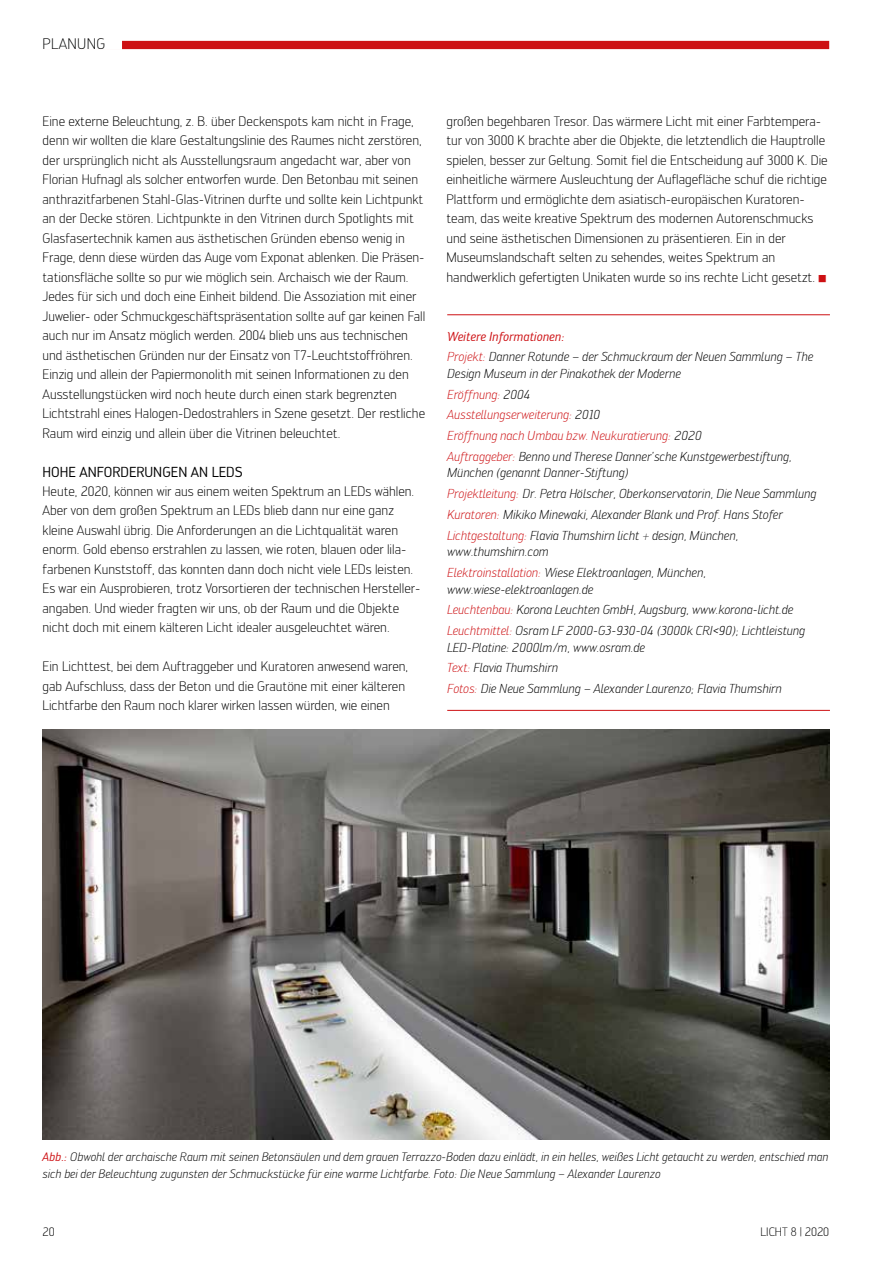
<style>
.page{position:relative;width:893px;height:1263px;background:#fff}
.page>*{position:absolute;margin:0;border:0;box-sizing:border-box;transform-origin:0 0}
.t1{font:300 15px "Engel";letter-spacing:.02em;color:#000}
.t2{font:14.25px "Engel";color:#000}
.t3{font:300 13.5px/19.5px "Engel";color:#000}
.t4{font:italic 300 12.75px/20.7px "Engel";letter-spacing:-.005em;color:#000}
.t5{font:italic 300 12px/16.8px "Engel";color:#000}
.t6{font:300 12px "Engel";color:#000}
.s1{color:#cd1013}
.s2{font-weight:400;color:#cd1013}
.s3{font-family:"Fira Sans"}
</style>
<div class="page">
<div style="left:43px;top:41px;width:786px;height:8px;background:#cd1013"></div>
<div style="left:26px;top:36px;width:96px;height:14px;background:#fff"></div>
<hr style="left:447px;top:314px;width:383px;height:1px;background:#cd1013">
<hr style="left:447px;top:710px;width:383px;height:1px;background:#cd1013">
<img style="left:43px;top:730px;width:787px;height:410px">
<p class="t1" style="left:43px;top:35px;width:64px">Planung</p>
<p class="t3" style="left:43px;top:111px;width:384px">Eine externe Beleuchtung, z. B. über Deckenspots kam nicht in Frage, denn wir wollten die klare Gestaltungslinie des Raumes nicht zerstören, der ursprünglich nicht als Ausstellungsraum angedacht war, aber von Florian Hufnagl als solcher entworfen wurde. Den Betonbau mit seinen anthrazitfarbenen Stahl-Glas-Vitrinen durfte und sollte kein Lichtpunkt an der Decke stören. Lichtpunkte in den Vitrinen durch Spotlights mit Glasfasertechnik kamen aus ästhetischen Gründen ebenso wenig in Frage, denn diese würden das Auge vom Exponat ablenken. Die Präsen&shy;tationsfläche sollte so pur wie möglich sein. Archaisch wie der Raum.<br>Jedes für sich und doch eine Einheit bildend. Die Assoziation mit einer Juwelier- oder Schmuckgeschäftspräsentation sollte auf gar keinen Fall auch nur im Ansatz möglich werden. 2004 blieb uns aus technischen und ästhetischen Gründen nur der Einsatz von T7-Leuchtstoffröhren.<br>Einzig und allein der Papiermonolith mit seinen Informationen zu den Ausstellungstücken wird noch heute durch einen stark begrenzten Lichtstrahl eines Halogen-Dedostrahlers in Szene gesetzt. Der restliche Raum wird einzig und allein über die Vitrinen beleuchtet.</p>
<p class="t2" style="left:43px;top:463px;width:202px">HOHE ANFORDERUNGEN AN LEDS</p>
<p class="t3" style="left:43px;top:481px;width:379px">Heute, 2020, können wir aus einem weiten Spektrum an LEDs wählen.<br>Aber von dem großen Spektrum an LEDs blieb dann nur eine ganz kleine Auswahl übrig. Die Anforderungen an die Lichtqualität waren enorm. Gold ebenso erstrahlen zu lassen, wie roten, blauen oder lila&shy;farbenen Kunststoff, das konnten dann doch nicht viele LEDs leisten.<br>Es war ein Ausprobieren, trotz Vorsortieren der technischen Hersteller&shy;angaben. Und wieder fragten wir uns, ob der Raum und die Objekte nicht doch mit einem kälteren Licht idealer ausgeleuchtet wären.</p>
<p class="t3" style="left:43px;top:657px;width:367px">Ein Lichttest, bei dem Auftraggeber und Kuratoren anwesend waren, gab Aufschluss, dass der Beton und die Grautöne mit einer kälteren<br>Lichtfarbe den Raum noch klarer wirken lassen würden, wie einen</p>
<p class="t3" style="left:446px;top:111px;width:383px">großen begehbaren Tresor. Das wärmere Licht mit einer Farbtempera&shy;tur von 3000 K brachte aber die Objekte, die letztendlich die Hauptrolle spielen, besser zur Geltung. Somit fiel die Entscheidung auf 3000 K. Die einheitliche wärmere Ausleuchtung der Auflagefläche schuf die richtige Plattform und ermöglichte dem asiatisch-europäischen Kuratoren&shy;team, das weite kreative Spektrum des modernen Autorenschmucks und seine ästhetischen Dimensionen zu präsentieren. Ein in der Museumslandschaft selten zu sehendes, weites Spektrum an handwerklich gefertigten Unikaten wurde so ins rechte Licht gesetzt. <span class="s1">■</span></p>
<p class="t4" style="left:447px;top:326px;width:368px"><span class="s2">Weitere Informationen:<br></span><span class="s1">Projekt:</span> Danner Rotunde – der Schmuckraum der Neuen Sammlung – The</p>
<p class="t4" style="left:447px;top:363px;width:346px">Design Museum in der Pinakothek der Moderne<br><span class="s1">Eröffnung:</span> 2004<br><span class="s1">Ausstellungserweiterung:</span> 2010<br><span class="s1">Eröffnung nach Umbau bzw. Neukuratierung:</span> 2020<br><span class="s1">Auftraggeber:</span> Benno und Therese Danner’sche Kunstgewerbestiftung,</p>
<p class="t4" style="left:447px;top:463px;width:371px">München (genannt Danner-Stiftung)<br><span class="s1">Projektleitung:</span> Dr. Petra Hölscher, Oberkonservatorin, Die Neue Sammlung <span class="s1">Kuratoren:</span> Mikiko Minewaki, Alexander Blank und Prof. Hans Stofer <span class="s1">Lichtgestaltung:</span> Flavia Thumshirn licht + design, München,</p>
<p class="t4" style="left:447px;top:542px;width:260px">www.thumshirn.com<br><span class="s1">Elektroinstallation:</span> Wiese Elektroanlagen, München,</p>
<p class="t4" style="left:447px;top:579px;width:359px">www.wiese-elektroanlagen.de<br><span class="s1">Leuchtenbau:</span> Korona Leuchten GmbH, Augsburg, www.korona-licht.de<br><span class="s1">Leuchtmittel:</span> Osram LF 2000-G3-930-04 (3000k CRI<span class="s3">&lt;</span>90); Lichtleistung</p>
<p class="t4" style="left:447px;top:637px;width:336px">LED-Platine: 2000lm/m, www.osram.de<br><span class="s1">Text:</span> Flavia Thumshirn<br><span class="s1">Fotos:</span> Die Neue Sammlung – Alexander Laurenzo; Flavia Thumshirn</p>
<p class="t5" style="left:43px;top:1148px;width:787px"><span class="s2">Abb.:</span> Obwohl der archaische Raum mit seinen Betonsäulen und dem grauen Terrazzo-Boden dazu einlädt, in ein helles, weißes Licht getaucht zu werden, entschied man sich bei der Beleuchtung zugunsten der Schmuckstücke für eine warme Lichtfarbe. Foto: Die Neue Sammlung – Alexander Laurenzo</p>
<p class="t6" style="left:43px;top:1225px;width:14px">20</p>
<p class="t6" style="left:760px;top:1225px;width:70px">LICHT 8 | 2020</p>
</div>
